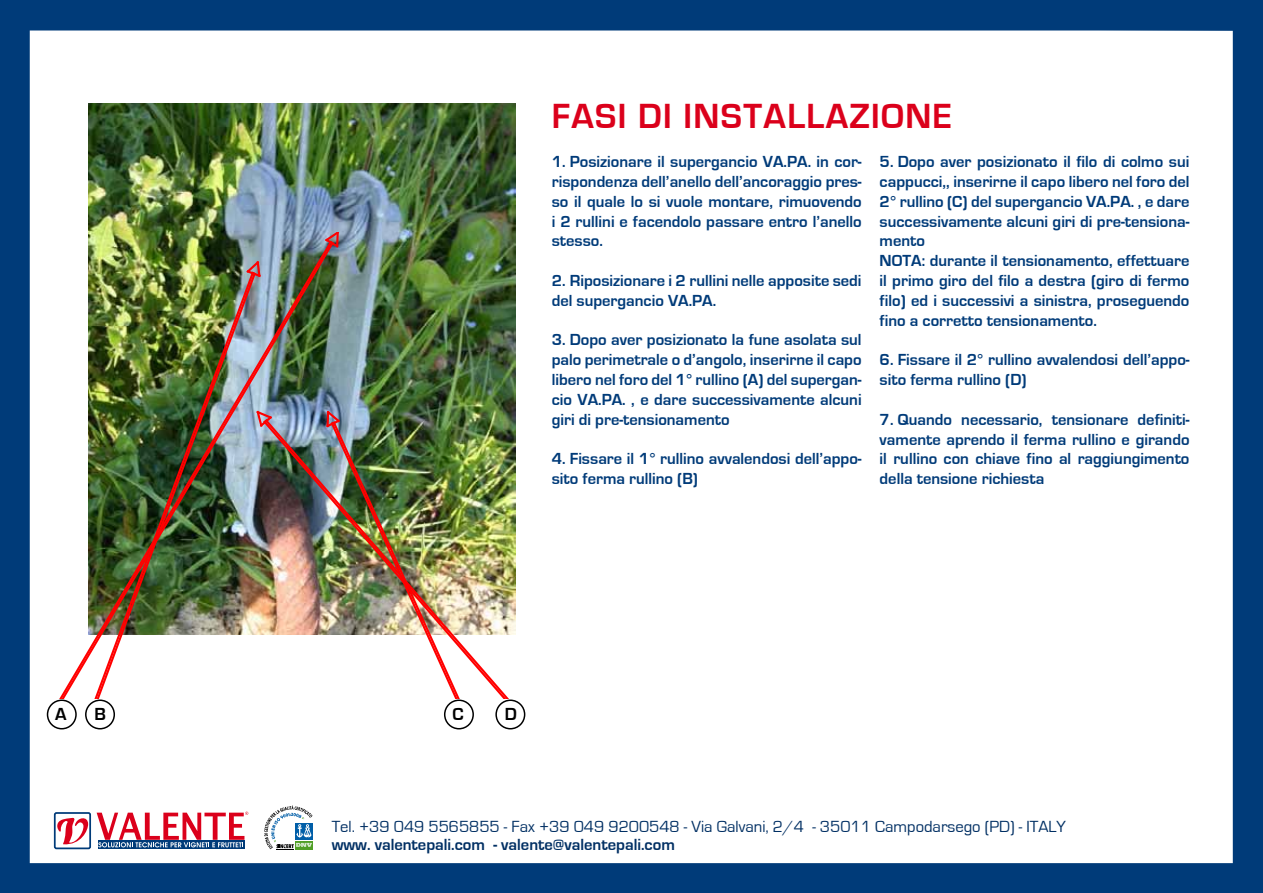
<style>
.page{position:relative;width:1263px;height:893px;background:#003b79}
.page>*{position:absolute;margin:0;border:0;box-sizing:border-box;transform-origin:0 0}
.t1{font:700 36px "Eurostile";letter-spacing:.04em;color:#db001b}
.t2{font:700 18px "Eurostile";color:#000}
.t3{font:16.65px "Eurostile";color:#002f63}
.t4{font:700 16.65px "Eurostile";color:#002f63}
.t5{font:700 16.5px/19.8px "Eurostile";color:#003b79}
</style>
<div class="page">
<div style="left:30px;top:31px;width:1203px;height:832px;background:#fff"></div>
<img style="left:88px;top:104px;width:428px;height:314px">
<img style="left:48px;top:239px;width:286px;height:459px">
<svg style="left:324px;top:232px;width:17px;height:17px"></svg>
<img style="left:85px;top:270px;width:170px;height:428px">
<svg style="left:245px;top:259px;width:17px;height:19px"></svg>
<svg style="left:325px;top:409px;width:147px;height:9px"></svg>
<img style="left:262px;top:419px;width:258px;height:279px">
<svg style="left:255px;top:409px;width:19px;height:19px"></svg>
<div style="left:47px;top:699px;width:30px;height:30px;border:2px solid #000;border-radius:50%"></div>
<div style="left:85px;top:699px;width:30px;height:30px;border:2px solid #000;border-radius:50%"></div>
<div style="left:444px;top:699px;width:30px;height:30px;border:2px solid #000;border-radius:50%"></div>
<div style="left:495px;top:699px;width:30px;height:30px;border:2px solid #000;border-radius:50%"></div>
<div style="left:55px;top:813px;width:35px;height:35px;background:#fff;border-radius:2px"></div>
<div style="left:54px;top:812px;width:37px;height:37px;border:2px solid #003b79;border-radius:2px"></div>
<svg style="left:57px;top:817px;width:31px;height:28px"></svg>
<svg style="left:98px;top:847px;width:147px;height:2px"></svg>
<svg style="left:97px;top:812px;width:151px;height:35px;background:#d095a6"></svg>
<svg style="left:264px;top:805px;width:49px;height:45px;background:#bacccf"></svg>
<h1 class="t1" style="left:552px;top:96px;width:402px">FASI DI INSTALLAZIONE</h1>
<p class="t5" style="left:552px;top:152px;width:311px;text-align:justify">1. Posizionare il supergancio VA.PA. in cor&shy;rispondenza dell’anello dell’ancoraggio pres&shy;so il quale lo si vuole montare, rimuovendo i 2 rullini e facendolo passare entro l’anello stesso.</p>
<p class="t5" style="left:552px;top:271px;width:311px">2. Riposizionare i 2 rullini nelle apposite sedi del supergancio VA.PA.</p>
<p class="t5" style="left:552px;top:330px;width:311px;text-align:justify">3. Dopo aver posizionato la fune asolata sul palo perimetrale o d’angolo, inserirne il capo libero nel foro del 1° rullino (A) del supergan&shy;cio VA.PA. , e dare successivamente alcuni giri di pre-tensionamento</p>
<p class="t5" style="left:552px;top:449px;width:311px">4. Fissare il 1° rullino avvalendosi dell’appo&shy;sito ferma rullino (B)</p>
<p class="t5" style="left:880px;top:152px;width:311px">5. Dopo aver posizionato il filo di colmo sui cappucci,, inserirne il capo libero nel foro del 2° rullino (C) del supergancio VA.PA. , e dare successivamente alcuni giri di pre-tensiona&shy;mento<br>NOTA: durante il tensionamento, effettuare il primo giro del filo a destra (giro di fermo filo) ed i successivi a sinistra, proseguendo fino a corretto tensionamento.</p>
<p class="t5" style="left:880px;top:350px;width:311px">6. Fissare il 2° rullino avvalendosi dell’appo&shy;sito ferma rullino (D)</p>
<p class="t5" style="left:880px;top:410px;width:311px;text-align:justify">7. Quando necessario, tensionare definiti&shy;vamente aprendo il ferma rullino e girando il rullino con chiave fino al raggiungimento della tensione richiesta</p>
<p class="t2" style="left:55px;top:704px;width:13px">A</p>
<p class="t2" style="left:95px;top:704px;width:13px">B</p>
<p class="t2" style="left:452px;top:704px;width:13px">C</p>
<p class="t2" style="left:505px;top:704px;width:14px">D</p>
<p class="t3" style="left:332px;top:817px;width:736px">Tel. +39 049 5565855 - Fax +39 049 9200548 - Via Galvani, 2/4 - 35011 Campodarsego (PD) - ITALY</p>
<p class="t4" style="left:332px;top:835px;width:345px">www. valentepali.com - valente@valentepali.com</p>
</div>
